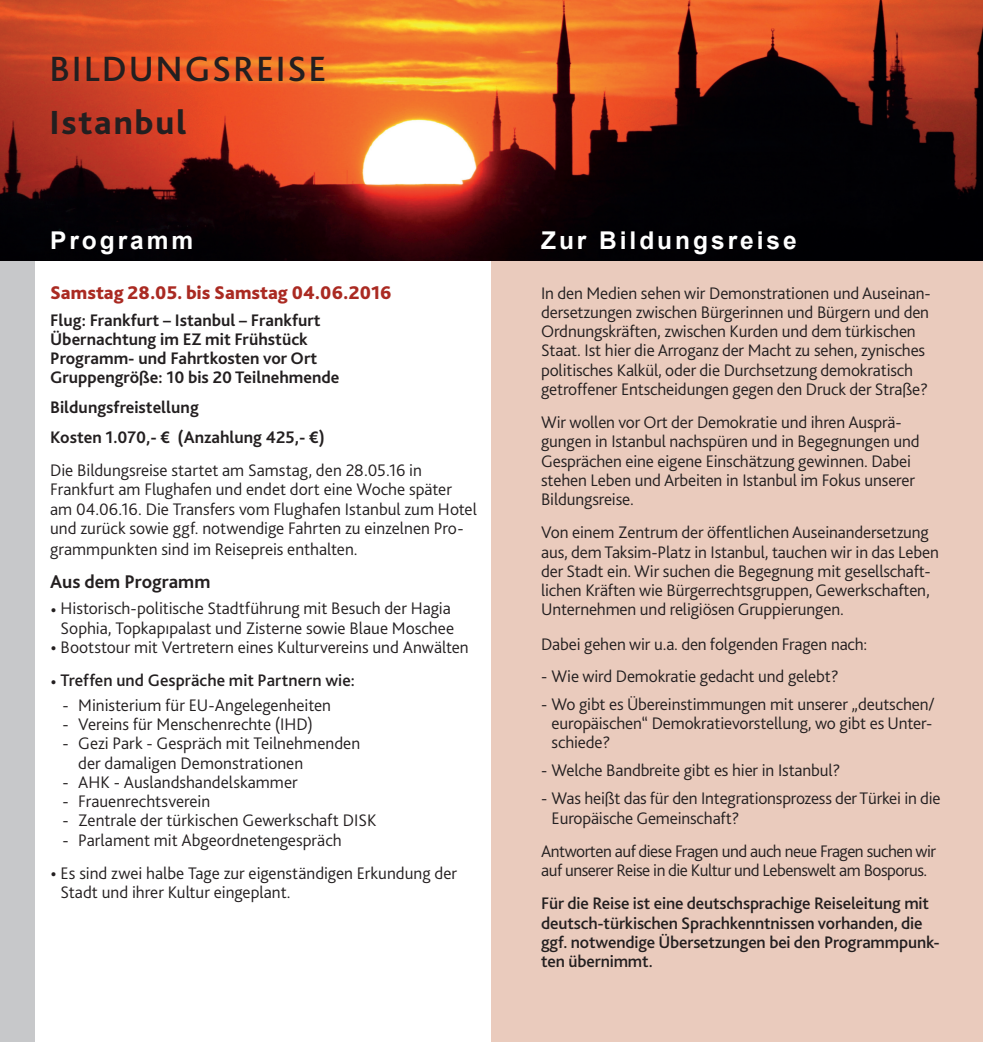
<style>
.page{position:relative;width:983px;height:1042px;background:#fff}
.page>*{position:absolute;margin:0;border:0;box-sizing:border-box;transform-origin:0 0}
.t1{font:500 36.75px "Bliss 2";letter-spacing:.05em;color:#231f20}
.t2{font:800 35px "Bliss 2";letter-spacing:.05em;color:#231f20}
.t3{font:700 24.5px "Arial";letter-spacing:.12em;color:#fff}
.t4{font:800 19.25px "Bliss 2";color:#aa2a22}
.t5{font:700 19.25px "Bliss 2";color:#231f20}
.t6{font:300 17.5px/19.2px "Bliss 2";letter-spacing:-.01em;color:#231f20}
.t7{font:500 17.5px/19.2px "Bliss 2";letter-spacing:-.01em;color:#231f20}
.t8{font:700 17.5px "Bliss 2";color:#231f20}
.t9{font:300 17.5px/19.2px "Bliss 2";letter-spacing:-.03em;color:#231f20}
.s1{font-weight:700;font-size:29.75px}
</style>
<div class="page">
<div style="left:0;top:0;width:34px;height:1042px;background:#c7c8ca"></div>
<div style="left:491px;top:0;width:491px;height:1042px;background:#eacbbd"></div>
<img style="left:0;top:0;width:982px;height:260px">
<p class="t1" style="left:50px;top:46px;width:278px">BILDUNGSREISE</p>
<p class="t2" style="left:50px;top:100px;width:139px">Istanbul</p>
<p class="t3" style="left:50px;top:224px;width:145px">Programm</p>
<p class="t4" style="left:50px;top:281px;width:343px">Samstag 28.05. bis Samstag 04.06.2016</p>
<p class="t8" style="left:50px;top:309px;width:272px">Flug: Frankfurt – Istanbul – Frankfurt</p>
<p class="t8" style="left:50px;top:328px;width:259px">Übernachtung im EZ mit Frühstück</p>
<p class="t8" style="left:50px;top:347px;width:268px">Programm- und Fahrtkosten vor Ort</p>
<p class="t8" style="left:50px;top:367px;width:291px">Gruppengröße: 10 bis 20 Teilnehmende</p>
<p class="t8" style="left:50px;top:396px;width:150px">Bildungsfreistellung</p>
<p class="t8" style="left:50px;top:426px;width:276px">Kosten 1.070,- € (Anzahlung 425,- €)</p>
<p class="t6" style="left:50px;top:460px;width:428px">Die Bildungsreise startet am Samstag, den 28.05.16 in Frankfurt am Flughafen und endet dort eine Woche später am 04.06.16. Die Transfers vom Flughafen Istanbul zum Hotel und zurück sowie ggf. notwendige Fahrten zu einzelnen Pro-</p>
<p class="t6" style="left:50px;top:539px;width:309px">grammpunkten sind im Reisepreis enthalten.</p>
<p class="t5" style="left:50px;top:570px;width:162px">Aus dem Programm</p>
<p class="t6" style="left:50px;top:598px;width:405px;text-align:center"><span class="s1">.</span> Historisch-politische Stadtführung mit Besuch der Hagia<br>Sophia, Topkapıpalast und Zisterne sowie Blaue Moschee</p>
<p class="t6" style="left:50px;top:637px;width:420px"><span class="s1">.</span> Bootstour mit Vertretern eines Kulturvereins und Anwälten</p>
<p class="t7" style="left:50px;top:670px;width:306px"><span class="s1">.</span> Treffen und Gespräche mit Partnern wie:</p>
<p class="t6" style="left:62px;top:695px;width:270px">- Ministerium für EU-Angelegenheiten</p>
<p class="t6" style="left:62px;top:714px;width:252px">- Vereins für Menschenrechte (IHD)</p>
<p class="t6" style="left:78px;top:733px;width:283px;text-indent:-16px">- Gezi Park - Gespräch mit Teilnehmenden der damaligen Demonstrationen</p>
<p class="t6" style="left:62px;top:772px;width:237px">- AHK - Auslandshandelskammer</p>
<p class="t6" style="left:62px;top:791px;width:149px">- Frauenrechtsverein</p>
<p class="t6" style="left:62px;top:810px;width:315px">- Zentrale der türkischen Gewerkschaft DISK</p>
<p class="t6" style="left:62px;top:829px;width:281px">- Parlament mit Abgeordnetengespräch</p>
<p class="t6" style="left:61px;top:863px;width:398px;text-indent:-10px"><span class="s1">.</span> Es sind zwei halbe Tage zur eigenständigen Erkundung der<br>Stadt und ihrer Kultur eingeplant.</p>
<p class="t3" style="left:541px;top:224px;width:257px">Zur Bildungsreise</p>
<p class="t6" style="left:541px;top:283px;width:391px">In den Medien sehen wir Demonstrationen und Auseinan&shy;dersetzungen zwischen Bürgerinnen und Bürgern und den Ordnungskräften, zwischen Kurden und dem türkischen Staat. Ist hier die Arroganz der Macht zu sehen, zynisches politisches Kalkül, oder die Durchsetzung demokratisch getroffener Entscheidungen gegen den Druck der Straße?</p>
<p class="t6" style="left:541px;top:412px;width:380px">Wir wollen vor Ort der Demokratie und ihren Ausprä&shy;gungen in Istanbul nachspüren und in Begegnungen und Gesprächen eine eigene Einschätzung gewinnen. Dabei stehen Leben und Arbeiten in Istanbul im Fokus unserer Bildungsreise.</p>
<p class="t6" style="left:541px;top:522px;width:399px">Von einem Zentrum der öffentlichen Auseinandersetzung aus, dem Taksim-Platz in Istanbul, tauchen wir in das Leben der Stadt ein. Wir suchen die Begegnung mit gesellschaft&shy;lichen Kräften wie Bürgerrechtsgruppen, Gewerkschaften, Unternehmen und religiösen Gruppierungen.</p>
<p class="t6" style="left:541px;top:634px;width:328px">Dabei gehen wir u.a. den folgenden Fragen nach:</p>
<p class="t6" style="left:541px;top:666px;width:299px">- Wie wird Demokratie gedacht und gelebt?</p>
<p class="t6" style="left:551px;top:694px;width:384px;text-indent:-10px">- Wo gibt es Übereinstimmungen mit unserer „deutschen/ europäischen“ Demokratievorstellung, wo gibt es Unter&shy;schiede?</p>
<p class="t6" style="left:541px;top:760px;width:301px">- Welche Bandbreite gibt es hier in Istanbul?</p>
<p class="t6" style="left:551px;top:788px;width:390px;text-indent:-10px">- Was heißt das für den Integrationsprozess der Türkei in die<br>Europäische Gemeinschaft?</p>
<p class="t9" style="left:541px;top:841px;width:396px">Antworten auf diese Fragen und auch neue Fragen suchen wir auf unserer Reise in die Kultur und Lebenswelt am Bosporus.</p>
<p class="t7" style="left:541px;top:893px;width:400px">Für die Reise ist eine deutschsprachige Reiseleitung mit deutsch-türkischen Sprachkenntnissen vorhanden, die ggf. notwendige Übersetzungen bei den Programmpunk&shy;ten übernimmt.</p>
</div>
